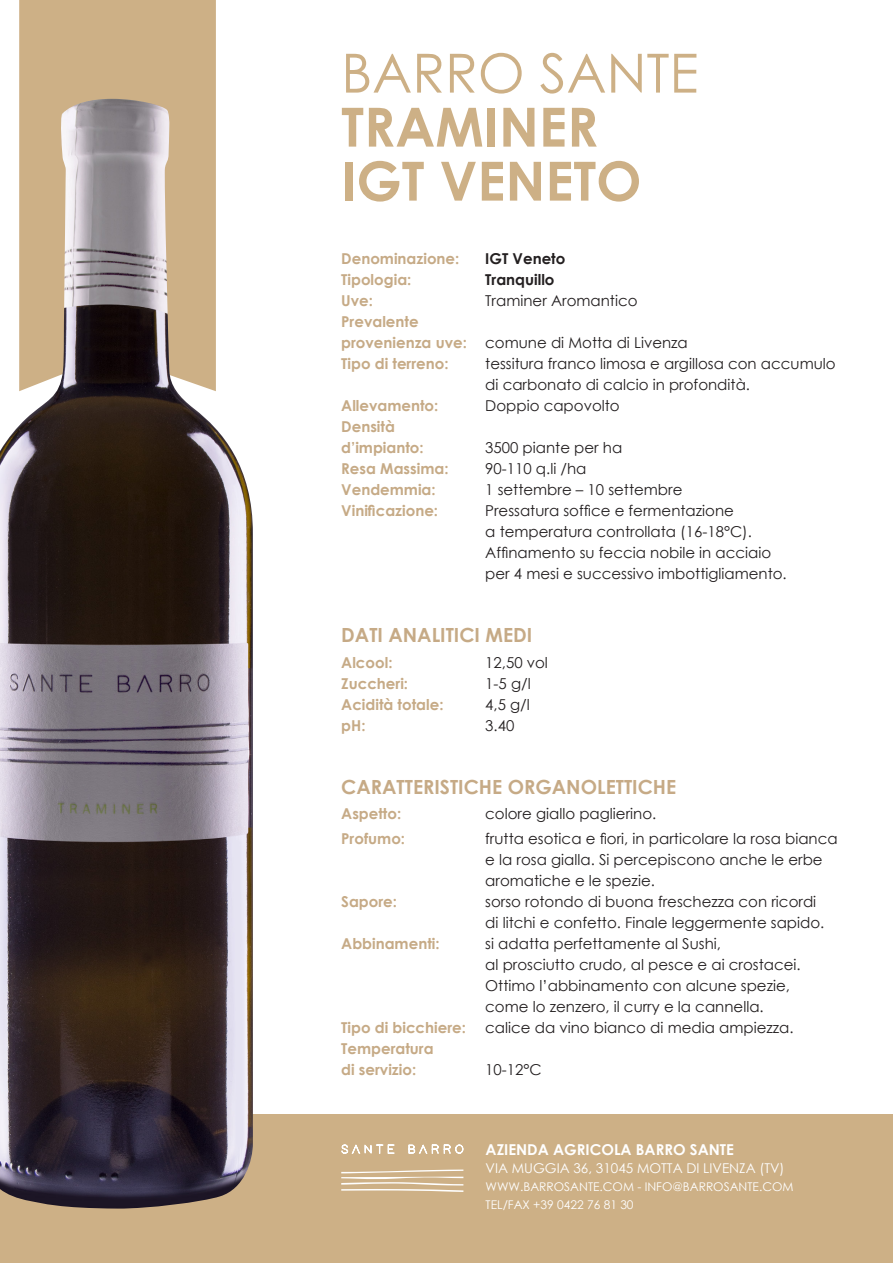
<style>
.page{position:relative;width:893px;height:1263px;background:#fff}
.page>*{position:absolute;margin:0;border:0;box-sizing:border-box;transform-origin:0 0}
.t1{font:700 54px "Century Gothic";color:#cdb086}
.t2{font:54px "Century Gothic";color:#cdb086}
.t3{font:700 19.5px "Century Gothic";color:#c6aa86}
.t4{font:15px/21px "Century Gothic";color:#231f20}
.t5{font:700 15px "Century Gothic";color:#c6aa86}
.t6{font:700 15px "Century Gothic";color:#fff}
.t7{font:700 15px "Century Gothic";color:#231f20}
.t8{font:13.5px "Century Gothic";color:#fff}
.t9{font:12px/18px "Century Gothic";color:#fff}
.s1{font-weight:700;color:#c6aa86}
</style>
<div class="page">
<div style="left:19px;top:0;width:197px;height:99px;background:#cdb086"></div>
<div style="left:0;top:1114px;width:893px;height:149px;background:#cdb086"></div>
<svg style="left:341px;top:1144px;width:54px;height:10px"></svg>
<svg style="left:408px;top:1144px;width:56px;height:10px"></svg>
<svg style="left:341px;top:1169px;width:122px;height:23px"></svg>
<img style="left:0;top:99px;width:253px;height:1110px">
<p class="t2" style="left:341px;top:35px;width:359px">BARRO SANTE</p>
<p class="t1" style="left:341px;top:86px;width:259px">TRAMINER</p>
<p class="t1" style="left:341px;top:140px;width:302px">IGT VENETO</p>
<p class="t5" style="left:341px;top:247px;width:120px">Denominazione:</p>
<p class="t7" style="left:485px;top:247px;width:82px">IGT Veneto</p>
<p class="t5" style="left:341px;top:268px;width:72px">Tipologia:</p>
<p class="t7" style="left:485px;top:268px;width:71px">Tranquillo</p>
<p class="t5" style="left:341px;top:289px;width:33px">Uve:</p>
<p class="t4" style="left:485px;top:290px;width:154px">Traminer Aromantico</p>
<p class="t5" style="left:341px;top:310px;width:79px">Prevalente</p>
<p class="t4" style="left:341px;top:332px;width:348px"><span class="s1">provenienza uve:</span> comune di Motta di Livenza</p>
<p class="t5" style="left:341px;top:352px;width:109px">Tipo di terreno:</p>
<p class="t4" style="left:485px;top:353px;width:352px">tessitura franco limosa e argillosa con accumulo</p>
<p class="t4" style="left:485px;top:374px;width:266px">di carbonato di calcio in profondità.</p>
<p class="t5" style="left:341px;top:394px;width:99px">Allevamento:</p>
<p class="t4" style="left:485px;top:395px;width:136px">Doppio capovolto</p>
<p class="t5" style="left:341px;top:415px;width:55px">Densità</p>
<p class="t5" style="left:341px;top:436px;width:84px">d’impianto:</p>
<p class="t4" style="left:485px;top:437px;width:139px">3500 piante per ha</p>
<p class="t5" style="left:341px;top:457px;width:109px">Resa Massima:</p>
<p class="t4" style="left:485px;top:458px;width:103px">90-110 q.li /ha</p>
<p class="t5" style="left:341px;top:478px;width:96px">Vendemmia:</p>
<p class="t4" style="left:485px;top:479px;width:199px">1 settembre – 10 settembre</p>
<p class="t5" style="left:341px;top:499px;width:98px">Vinificazione:</p>
<p class="t4" style="left:485px;top:500px;width:303px">Pressatura soffice e fermentazione<br>a temperatura controllata (16-18°C).<br>Affinamento su feccia nobile in acciaio per 4 mesi e successivo imbottigliamento.</p>
<p class="t3" style="left:341px;top:620px;width:193px">DATI ANALITICI MEDI</p>
<p class="t5" style="left:341px;top:651px;width:53px">Alcool:</p>
<p class="t4" style="left:485px;top:651px;width:64px">12,50 vol</p>
<p class="t5" style="left:341px;top:672px;width:68px">Zuccheri:</p>
<p class="t4" style="left:485px;top:672px;width:47px">1-5 g/l</p>
<p class="t5" style="left:341px;top:693px;width:104px">Acidità totale:</p>
<p class="t4" style="left:485px;top:693px;width:46px">4,5 g/l</p>
<p class="t5" style="left:341px;top:714px;width:26px">pH:</p>
<p class="t4" style="left:485px;top:714px;width:31px">3.40</p>
<p class="t3" style="left:341px;top:772px;width:337px">CARATTERISTICHE ORGANOLETTICHE</p>
<p class="t5" style="left:341px;top:802px;width:62px">Aspetto:</p>
<p class="t4" style="left:485px;top:803px;width:173px">colore giallo paglierino.</p>
<p class="t5" style="left:341px;top:827px;width:65px">Profumo:</p>
<p class="t4" style="left:485px;top:828px;width:354px">frutta esotica e fiori, in particolare la rosa bianca e la rosa gialla. Si percepiscono anche le erbe aromatiche e le spezie.</p>
<p class="t5" style="left:341px;top:890px;width:57px">Sapore:</p>
<p class="t4" style="left:485px;top:891px;width:332px">sorso rotondo di buona freschezza con ricordi</p>
<p class="t4" style="left:485px;top:912px;width:341px">di litchi e confetto. Finale leggermente sapido.</p>
<p class="t5" style="left:341px;top:932px;width:100px">Abbinamenti:</p>
<p class="t4" style="left:485px;top:933px;width:317px">si adatta perfettamente al Sushi,<br>al prosciutto crudo, al pesce e ai crostacei.<br>Ottimo l’abbinamento con alcune spezie, come lo zenzero, il curry e la cannella.</p>
<p class="t5" style="left:341px;top:1016px;width:126px">Tipo di bicchiere:</p>
<p class="t4" style="left:485px;top:1017px;width:310px">calice da vino bianco di media ampiezza.</p>
<p class="t5" style="left:341px;top:1037px;width:94px">Temperatura</p>
<p class="t5" style="left:341px;top:1058px;width:77px">di servizio:</p>
<p class="t4" style="left:485px;top:1059px;width:58px">10-12°C</p>
<p class="t6" style="left:486px;top:1138px;width:250px">AZIENDA AGRICOLA BARRO SANTE</p>
<p class="t8" style="left:486px;top:1159px;width:300px">VIA MUGGIA 36, 31045 MOTTA DI LIVENZA (TV)</p>
<p class="t9" style="left:486px;top:1177px;width:309px">WWW.BARROSANTE.COM - INFO@BARROSANTE.COM<br>TEL/FAX +39 0422 76 81 30</p>
</div>
